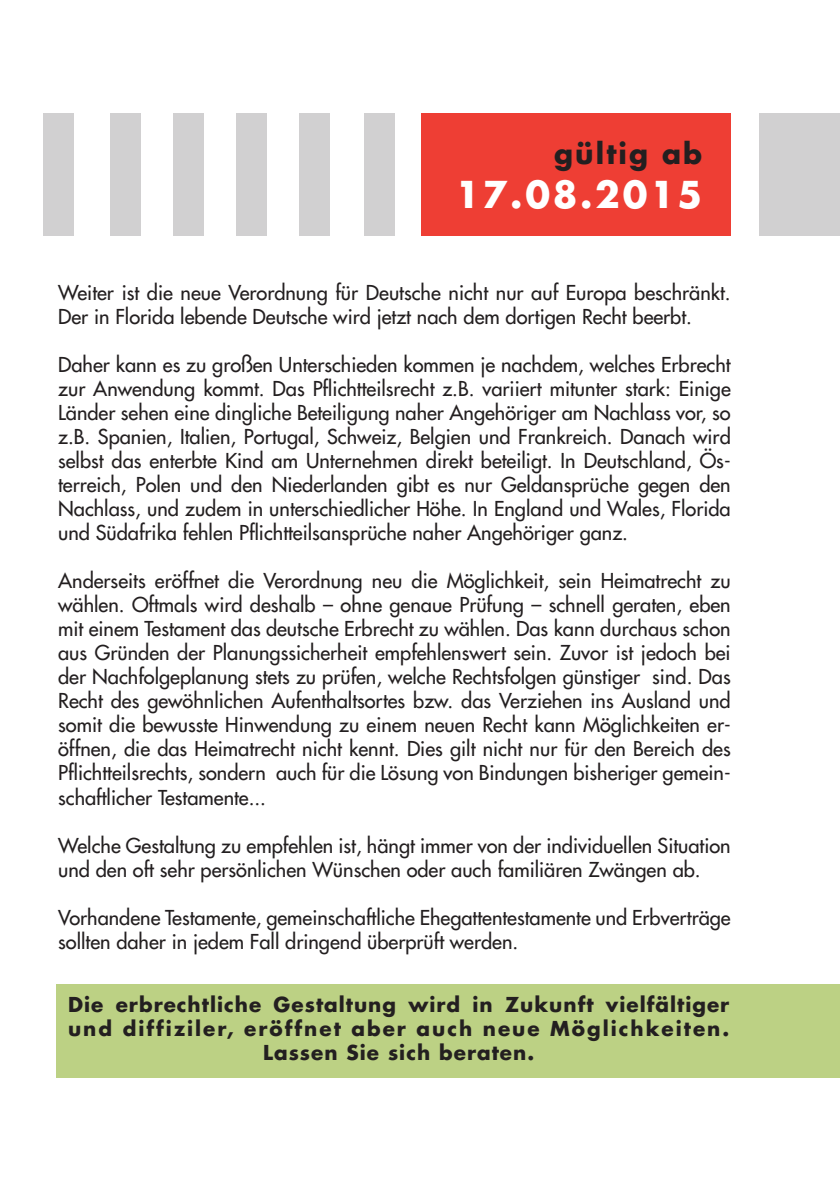
<style>
.page{position:relative;width:840px;height:1191px;background:#fff}
.page>*{position:absolute;margin:0;border:0;box-sizing:border-box;transform-origin:0 0}
.t1{font:700 36px "Futura LT";letter-spacing:.075em;color:#fff}
.t2{font:700 28px "Futura LT";letter-spacing:.075em;color:#231f20}
.t3{font:20px/24px "Futura LT";color:#231f20}
.t4{font:700 20px/24px "Futura LT";letter-spacing:.05em;color:#231f20;text-align:center}
</style>
<div class="page">
<div style="left:421px;top:114px;width:309px;height:122px;background:#ee3e34"></div>
<div style="left:109px;top:113px;width:31px;height:123px;background:#d1d0d1"></div>
<div style="left:43px;top:113px;width:31px;height:123px;background:#d1d0d1"></div>
<div style="left:172px;top:113px;width:31px;height:123px;background:#d1d0d1"></div>
<div style="left:235px;top:113px;width:31px;height:123px;background:#d1d0d1"></div>
<div style="left:57px;top:984px;width:782px;height:93px;background:#bcd184"></div>
<div style="left:758px;top:113px;width:81px;height:123px;background:#d1d0d1"></div>
<div style="left:298px;top:114px;width:31px;height:122px;background:#d1d0d1"></div>
<div style="left:363px;top:114px;width:31px;height:122px;background:#d1d0d1"></div>
<h2 class="t2" style="left:554px;top:135px;width:149px">gültig ab</h2>
<h1 class="t1" style="left:455px;top:170px;width:248px">17.08.2015</h1>
<p class="t3" style="left:58px;top:281px;width:673px">Weiter ist die neue Verordnung für Deutsche nicht nur auf Europa beschränkt.<br>Der in Florida lebende Deutsche wird jetzt nach dem dortigen Recht beerbt.</p>
<p class="t3" style="left:58px;top:353px;width:673px;text-align:justify">Daher kann es zu großen Unterschieden kommen je nachdem, welches Erbrecht zur Anwendung kommt. Das Pflichtteilsrecht z.B. variiert mitunter stark: Einige Länder sehen eine dingliche Beteiligung naher Angehöriger am Nachlass vor, so z.B. Spanien, Italien, Portugal, Schweiz, Belgien und Frankreich. Danach wird selbst das enterbte Kind am Unternehmen direkt beteiligt. In Deutschland, Ös&shy;terreich, Polen und den Niederlanden gibt es nur Geldansprüche gegen den Nachlass, und zudem in unterschiedlicher Höhe. In England und Wales, Florida und Südafrika fehlen Pflichtteilsansprüche naher Angehöriger ganz.</p>
<p class="t3" style="left:58px;top:569px;width:673px;text-align:justify">Anderseits eröffnet die Verordnung neu die Möglichkeit, sein Heimatrecht zu wählen. Oftmals wird deshalb – ohne genaue Prüfung – schnell geraten, eben mit einem Testament das deutsche Erbrecht zu wählen. Das kann durchaus schon aus Gründen der Planungssicherheit empfehlenswert sein. Zuvor ist jedoch bei der Nachfolgeplanung stets zu prüfen, welche Rechtsfolgen günstiger sind. Das Recht des gewöhnlichen Aufenthaltsortes bzw. das Verziehen ins Ausland und somit die bewusste Hinwendung zu einem neuen Recht kann Möglichkeiten er&shy;öffnen, die das Heimatrecht nicht kennt. Dies gilt nicht nur für den Bereich des Pflichtteilsrechts, sondern auch für die Lösung von Bindungen bisheriger gemein&shy;schaftlicher Testamente...</p>
<p class="t3" style="left:58px;top:833px;width:673px">Welche Gestaltung zu empfehlen ist, hängt immer von der individuellen Situation und den oft sehr persönlichen Wünschen oder auch familiären Zwängen ab.</p>
<p class="t3" style="left:58px;top:905px;width:673px">Vorhandene Testamente, gemeinschaftliche Ehegattentestamente und Erbverträge sollten daher in jedem Fall dringend überprüft werden.</p>
<p class="t4" style="left:68px;top:992px;width:662px">Die erbrechtliche Gestaltung wird in Zukunft vielfältiger und diffiziler, eröffnet aber auch neue Möglichkeiten.<br>Lassen Sie sich beraten.</p>
</div>
